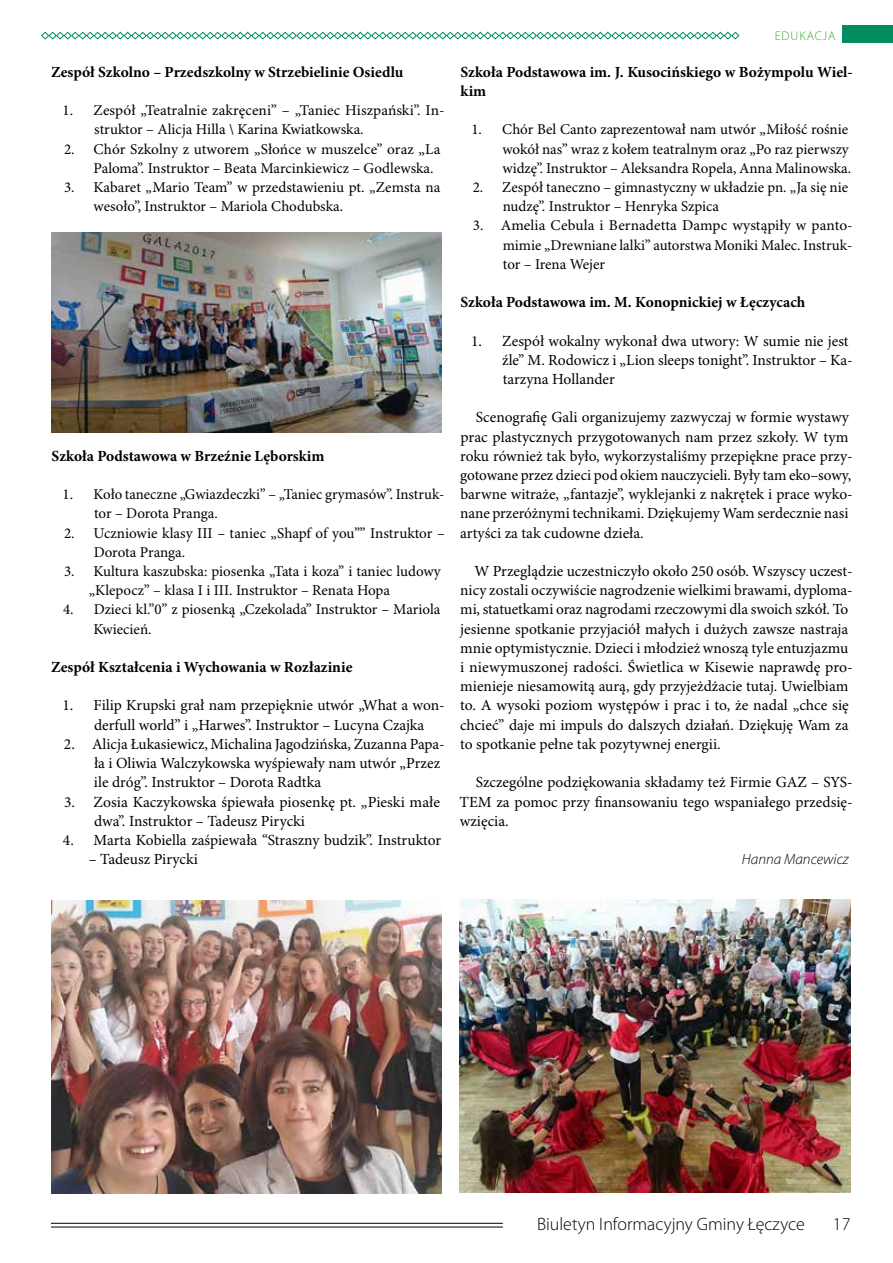
<style>
.page{position:relative;width:893px;height:1263px;background:#fff}
.page>*{position:absolute;margin:0;border:0;box-sizing:border-box;transform-origin:0 0}
.t1{font:300 18px "Myriad Pro";color:#000}
.t2{font:15.45px/19.2px "Minion Pro";color:#000}
.t3{font:700 15.45px/19.2px "Minion Pro";color:#000}
.t4{font:15px/19.2px "Minion Pro";color:#000}
.t5{font:italic 300 15px "Myriad Pro";color:#000}
.t6{font:300 12.6px "Myriad Pro";letter-spacing:.07em;color:#3fa535}
.s1{font-style:italic}
</style>
<div class="page">
<hr style="left:51px;top:1223px;width:452px;height:1px;background:#000">
<hr style="left:51px;top:1227px;width:452px;height:1px;background:#000">
<img style="left:51px;top:233px;width:391px;height:200px">
<img style="left:460px;top:899px;width:390px;height:294px">
<img style="left:51px;top:900px;width:391px;height:293px">
<div style="left:842px;top:26px;width:51px;height:17px;background:#018d5f"></div>
<svg style="left:41px;top:31px;width:699px;height:9px"></svg>
<p class="t3" style="left:51px;top:63px;width:354px">Zespół Szkolno – Przedszkolny w Strzebielinie Osiedlu</p>
<p class="t4" style="left:94px;top:101px;width:352px;text-indent:-32px">1. Zespół „Teatralnie zakręceni” – „Taniec Hiszpański”. In&shy;struktor – Alicja Hilla \ Karina Kwiatkowska.</p>
<p class="t4" style="left:94px;top:140px;width:348px;text-indent:-30px">2. Chór Szkolny z utworem „Słońce w muszelce” oraz „La<br>Paloma”. Instruktor – Beata Marcinkiewicz – Godlewska.</p>
<p class="t4" style="left:94px;top:178px;width:348px;text-indent:-30px">3. Kabaret „Mario Team” w przedstawieniu pt. „Zemsta na wesoło”, Instruktor – Mariola Chodubska.</p>
<p class="t3" style="left:52px;top:447px;width:274px">Szkoła Podstawowa w Brzeźnie Lęborskim</p>
<p class="t4" style="left:94px;top:485px;width:352px;text-indent:-32px">1. Koło taneczne „Gwiazdeczki” – „Taniec grymasów”. Instruk&shy;tor – Dorota Pranga.</p>
<p class="t4" style="left:94px;top:524px;width:353px;text-indent:-30px">2. Uczniowie klasy III <span class="s1">–</span> taniec „Shapf of you”” Instruktor –<br>Dorota Pranga.</p>
<p class="t4" style="left:89px;top:562px;width:354px;text-indent:-25px">3. Kultura kaszubska: piosenka „Tata i koza” i taniec ludowy „Klepocz” – klasa I i III. Instruktor – Renata Hopa</p>
<p class="t4" style="left:94px;top:601px;width:348px;text-indent:-31px">4. Dzieci kl.”0” z piosenką „Czekolada” Instruktor – Mariola<br>Kwiecień.</p>
<p class="t3" style="left:51px;top:658px;width:303px">Zespół Kształcenia i Wychowania w Rozłazinie</p>
<p class="t2" style="left:94px;top:696px;width:352px;text-indent:-32px">1. Filip Krupski grał nam przepięknie utwór „What a won&shy;derfull world” i „Harwes”. Instruktor – Lucyna Czajka</p>
<p class="t2" style="left:94px;top:735px;width:352px;text-indent:-30px">2. Alicja Łukasiewicz, Michalina Jagodzińska, Zuzanna Papa&shy;ła i Oliwia Walczykowska wyśpiewały nam utwór „Przez ile dróg”. Instruktor – Dorota Radtka</p>
<p class="t2" style="left:94px;top:792px;width:348px;text-indent:-30px">3. Zosia Kaczykowska śpiewała piosenkę pt. „Pieski małe dwa”. Instruktor – Tadeusz Pirycki</p>
<p class="t2" style="left:63px;top:831px;width:380px">4. Marta Kobiella zaśpiewała “Straszny budzik”. Instruktor</p>
<p class="t2" style="left:89px;top:850px;width:111px">– Tadeusz Pirycki</p>
<p class="t6" style="left:775px;top:29px;width:62px">EDUKACJA</p>
<p class="t3" style="left:460px;top:63px;width:394px">Szkoła Podstawowa im. J. Kusocińskiego w Bożympolu Wiel&shy;kim</p>
<p class="t4" style="left:502px;top:121px;width:350px;text-indent:-31px">1. Chór Bel Canto zaprezentował nam utwór „Miłość rośnie wokół nas” wraz z kołem teatralnym oraz „Po raz pierwszy widzę”. Instruktor – Aleksandra Ropela, Anna Malinowska.</p>
<p class="t4" style="left:503px;top:178px;width:347px;text-indent:-30px">2. Zespół taneczno – gimnastyczny w układzie pn. „Ja się nie nudzę”. Instruktor – Henryka Szpica</p>
<p class="t4" style="left:503px;top:217px;width:351px;text-align:justify;text-indent:-30px">3. Amelia Cebula i Bernadetta Dampc wystąpiły w panto&shy;mimie „Drewniane lalki” autorstwa Moniki Malec. Instruk&shy;tor – Irena Wejer</p>
<p class="t3" style="left:460px;top:293px;width:347px">Szkoła Podstawowa im. M. Konopnickiej w Łęczycach</p>
<p class="t2" style="left:502px;top:332px;width:352px;text-indent:-31px">1. Zespół wokalny wykonał dwa utwory: W sumie nie jest źle” M. Rodowicz i „Lion sleeps tonight”. Instruktor – Ka&shy;tarzyna Hollander</p>
<p class="t2" style="left:460px;top:408px;width:394px;text-indent:16px">Scenografię Gali organizujemy zazwyczaj w formie wystawy prac plastycznych przygotowanych nam przez szkoły. W tym roku również tak było, wykorzystaliśmy przepiękne prace przy&shy;gotowane przez dzieci pod okiem nauczycieli. Były tam eko–sowy, barwne witraże, „fantazje”, wyklejanki z nakrętek i prace wyko&shy;nane przeróżnymi technikami. Dziękujemy Wam serdecznie nasi artyści za tak cudowne dzieła.</p>
<p class="t2" style="left:460px;top:562px;width:394px;text-indent:14px">W Przeglądzie uczestniczyło około 250 osób. Wszyscy uczest&shy;nicy zostali oczywiście nagrodzenie wielkimi brawami, dyploma&shy;mi, statuetkami oraz nagrodami rzeczowymi dla swoich szkół. To jesienne spotkanie przyjaciół małych i dużych zawsze nastraja mnie optymistycznie. Dzieci i młodzież wnoszą tyle entuzjazmu i niewymuszonej radości. Świetlica w Kisewie naprawdę pro&shy;mienieje niesamowitą aurą, gdy przyjeżdżacie tutaj. Uwielbiam to. A wysoki poziom występów i prac i to, że nadal „chce się chcieć” daje mi impuls do dalszych działań. Dziękuję Wam za to spotkanie pełne tak pozytywnej energii.</p>
<p class="t2" style="left:459px;top:773px;width:395px;text-align:justify;text-indent:16px">Szczególne podziękowania składamy też Firmie GAZ – SYS-TEM za pomoc przy finansowaniu tego wspaniałego przedsię&shy;wzięcia.</p>
<p class="t5" style="left:742px;top:851px;width:109px">Hanna Mancewicz</p>
<p class="t1" style="left:537px;top:1214px;width:269px">Biuletyn Informacyjny Gminy Łęczyce</p>
<p class="t1" style="left:833px;top:1214px;width:19px">17</p>
</div>
